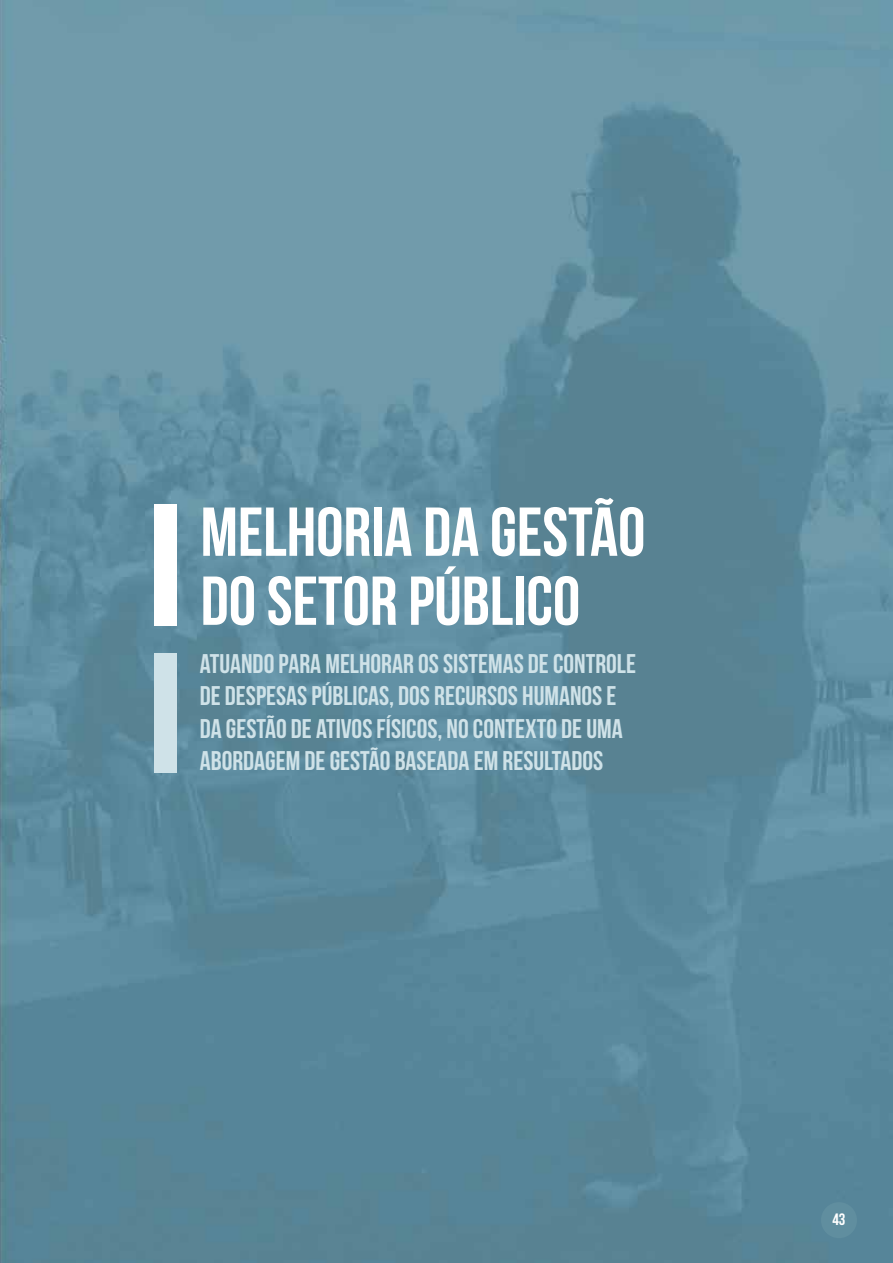
<style>
.page{position:relative;width:893px;height:1263px;background:#fff}
.page>*{position:absolute;margin:0;border:0;box-sizing:border-box;transform-origin:0 0}
.t1{font:69px/69px "Bebas Neue";color:#fff}
.t2{font:27px/32.4px "Bebas Neue";color:#cfe2e8}
.t3{font:16.5px "Bebas Neue";color:#fff}
</style>
<div class="page">
<img style="left:0;top:0;width:893px;height:1263px">
<div style="left:154px;top:504px;width:23px;height:122px;background:#fff"></div>
<div style="left:154px;top:653px;width:23px;height:120px;background:#cfe2e8"></div>
<div style="left:821px;top:1202px;width:36px;height:36px;background:#608e9f;border-radius:50%"></div>
<h1 class="t1" style="left:201px;top:497px;width:446px">MELHORIA DA GESTÃO<br>DO SETOR PÚBLICO</h1>
<p class="t2" style="left:200px;top:647px;width:438px">ATUANDO PARA MELHORAR OS SISTEMAS DE CONTROLE DE DESPESAS PÚBLICAS, DOS RECURSOS HUMANOS E DA GESTÃO DE ATIVOS FÍSICOS, NO CONTEXTO DE UMA ABORDAGEM DE GESTÃO BASEADA EM RESULTADOS</p>
<p class="t3" style="left:832px;top:1210px;width:15px">43</p>
</div>
